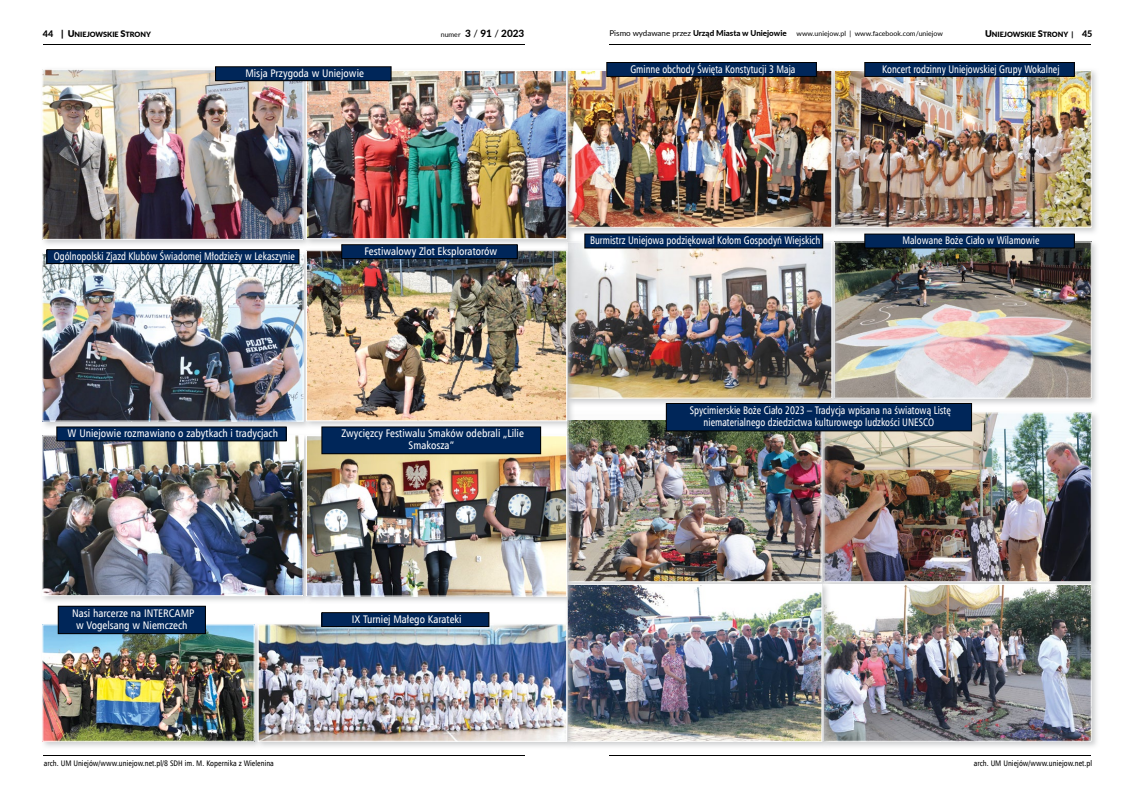
<style>
.page{position:relative;width:1134px;height:794px;background:#fff}
.page>*{position:absolute;margin:0;border:0;box-sizing:border-box;transform-origin:0 0}
.t1{font:11px/12px "Humnst 777 Cn EU";color:#fff;text-align:center;scale:.91 1}
.t2{font:11px/12px "Humnst 777 Cn EU";color:#fff;text-align:center}
.t3{font:800 10px "Lato";color:#000}
.t4{font:8px "Humnst 777 Cn EU";color:#000}
.t5{font:900 7.2px "Lato";color:#000}
.t6{font:7px "Lato";color:#000}
.s1{font-weight:800;font-size:9px}
.s2{font-size:9.2px}
.s3{font-weight:400;font-size:7px}
.s4{font-weight:400}
.s5{font-size:8px}
.s6{font-weight:800;font-size:8px}
</style>
<div class="page">
<hr style="left:43px;top:44px;width:481px;height:1px;background:#000">
<hr style="left:43px;top:755px;width:481px;height:1px;background:#000">
<hr style="left:609px;top:44px;width:482px;height:1px;background:#000">
<hr style="left:609px;top:755px;width:482px;height:1px;background:#000">
<div style="left:821px;top:410px;width:279px;height:180px;background:#bcbec0;opacity:.75"></div>
<img style="left:830px;top:414px;width:259px;height:166px">
<div style="left:565px;top:410px;width:265px;height:180px;background:#bcbec0;opacity:.75"></div>
<img style="left:570px;top:420px;width:249px;height:160px">
<div style="left:831px;top:67px;width:269px;height:169px;background:#bcbec0;opacity:.75"></div>
<img style="left:840px;top:72px;width:249px;height:153px">
<div style="left:834px;top:70px;width:257px;height:157px;border:1px solid #fff"></div>
<div style="left:831px;top:239px;width:269px;height:167px;background:#bcbec0;opacity:.75"></div>
<img style="left:840px;top:244px;width:249px;height:152px">
<div style="left:834px;top:242px;width:257px;height:156px;border:1px solid #fff"></div>
<div style="left:820px;top:581px;width:280px;height:168px;background:#bcbec0;opacity:.75"></div>
<img style="left:830px;top:586px;width:259px;height:153px">
<div style="left:823px;top:584px;width:268px;height:157px;border:1px solid #fff"></div>
<div style="left:564px;top:67px;width:276px;height:169px;background:#bcbec0;opacity:.75"></div>
<img style="left:575px;top:72px;width:255px;height:153px">
<div style="left:564px;top:239px;width:276px;height:167px;background:#bcbec0;opacity:.75"></div>
<img style="left:569px;top:244px;width:261px;height:152px">
<div style="left:567px;top:242px;width:265px;height:156px;border:1px solid #fff"></div>
<div style="left:564px;top:581px;width:266px;height:168px;background:#bcbec0;opacity:.75"></div>
<div style="left:567px;top:584px;width:255px;height:157px;border:1px solid #fff"></div>
<div style="left:666px;top:403px;width:305px;height:28px;background:#002659"></div>
<div style="left:666px;top:403px;width:306px;height:28px;border:1px solid #000"></div>
<div style="left:607px;top:62px;width:209px;height:14px;background:#002659"></div>
<div style="left:607px;top:62px;width:209px;height:15px;border:1px solid #000"></div>
<div style="left:585px;top:234px;width:238px;height:14px;background:#002659"></div>
<div style="left:585px;top:234px;width:238px;height:14px;border:1px solid #000"></div>
<div style="left:865px;top:62px;width:209px;height:14px;background:#002659"></div>
<div style="left:865px;top:62px;width:209px;height:15px;border:1px solid #000"></div>
<div style="left:865px;top:234px;width:209px;height:14px;background:#002659"></div>
<div style="left:865px;top:234px;width:209px;height:14px;border:1px solid #000"></div>
<div style="left:40px;top:250px;width:272px;height:179px;background:#bcbec0;opacity:.75"></div>
<img style="left:45px;top:255px;width:256px;height:164px">
<div style="left:43px;top:253px;width:260px;height:168px;border:1px solid #fff"></div>
<div style="left:40px;top:433px;width:272px;height:171px;background:#bcbec0;opacity:.75"></div>
<img style="left:45px;top:437px;width:256px;height:157px">
<div style="left:43px;top:435px;width:260px;height:161px;border:1px solid #fff"></div>
<div style="left:40px;top:67px;width:272px;height:181px;background:#bcbec0;opacity:.75"></div>
<img style="left:45px;top:71px;width:256px;height:167px">
<div style="left:43px;top:69px;width:260px;height:171px;border:1px solid #fff"></div>
<div style="left:40px;top:622px;width:223px;height:127px;background:#bcbec0;opacity:.75"></div>
<img style="left:45px;top:626px;width:207px;height:113px">
<div style="left:303px;top:68px;width:272px;height:179px;background:#bcbec0;opacity:.75"></div>
<img style="left:308px;top:72px;width:257px;height:165px">
<div style="left:306px;top:70px;width:261px;height:169px;border:1px solid #fff"></div>
<div style="left:303px;top:433px;width:272px;height:171px;background:#bcbec0;opacity:.75"></div>
<img style="left:308px;top:437px;width:257px;height:157px">
<div style="left:306px;top:435px;width:261px;height:161px;border:1px solid #fff"></div>
<div style="left:303px;top:248px;width:272px;height:181px;background:#bcbec0;opacity:.75"></div>
<img style="left:308px;top:252px;width:257px;height:167px">
<div style="left:306px;top:250px;width:261px;height:171px;border:1px solid #fff"></div>
<div style="left:255px;top:622px;width:320px;height:127px;background:#bcbec0;opacity:.75"></div>
<img style="left:260px;top:626px;width:305px;height:113px">
<div style="left:258px;top:624px;width:309px;height:117px;border:1px solid #fff"></div>
<div style="left:47px;top:250px;width:252px;height:14px;background:#002659"></div>
<div style="left:47px;top:249px;width:252px;height:15px;border:1px solid #000"></div>
<div style="left:57px;top:427px;width:229px;height:14px;background:#002659"></div>
<div style="left:57px;top:427px;width:229px;height:14px;border:1px solid #000"></div>
<div style="left:58px;top:606px;width:147px;height:27px;background:#002659"></div>
<div style="left:58px;top:606px;width:148px;height:28px;border:1px solid #000"></div>
<div style="left:322px;top:427px;width:219px;height:27px;background:#002659"></div>
<div style="left:322px;top:427px;width:219px;height:27px;border:1px solid #000"></div>
<div style="left:322px;top:612px;width:167px;height:14px;background:#002659"></div>
<div style="left:322px;top:612px;width:167px;height:14px;border:1px solid #000"></div>
<div style="left:342px;top:245px;width:175px;height:14px;background:#002659"></div>
<div style="left:342px;top:244px;width:175px;height:15px;border:1px solid #000"></div>
<div style="left:216px;top:67px;width:175px;height:14px;background:#002659"></div>
<div style="left:215px;top:67px;width:176px;height:14px;border:1px solid #000"></div>
<p class="t5" style="left:43px;top:29px;width:110px"><span class="s1">44</span> <span class="s2">| U</span>NIEJOWSKIE <span class="s2">S</span>TRONY</p>
<p class="t3" style="left:441px;top:26px;width:85px"><span class="s3">numer</span> 3 <span class="s4">/</span> 91 <span class="s4">/</span> 2023</p>
<p class="t6" style="left:609px;top:28px;width:335px"><span class="s5">Pismo wydawane przez</span> <span class="s6">Urząd Miasta w Uniejowie</span> www.uniejow.pl | www.facebook.com/uniejow</p>
<p class="t5" style="left:985px;top:29px;width:109px"><span class="s2">U</span>NIEJOWSKIE <span class="s2">S</span>TRONY | <span class="s1">45</span></p>
<p class="t2" style="left:245px;top:67px;width:120px">Misja Przygoda w Uniejowie</p>
<p class="t1" style="left:54px;top:250px;width:266px">Ogólnopolski Zjazd Klubów Świadomej Młodzieży w Lekaszynie</p>
<p class="t2" style="left:364px;top:245px;width:135px">Festiwalowy Zlot Eksploratorów</p>
<p class="t2" style="left:68px;top:427px;width:212px">W Uniejowie rozmawiano o zabytkach i tradycjach</p>
<p class="t2" style="left:72px;top:606px;width:124px">Nasi harcerze na INTERCAMP w Vogelsang w Niemczech</p>
<p class="t4" style="left:44px;top:758px;width:232px">arch. UM Uniejów/www.uniejow.net.pl/8 SDH im. M. Kopernika z Wielenina</p>
<p class="t2" style="left:341px;top:427px;width:184px">Zwycięzcy Festiwalu Smaków odebrali „Lilie<br>Smakosza”</p>
<p class="t2" style="left:352px;top:613px;width:111px">IX Turniej Małego Karateki</p>
<p class="t1" style="left:630px;top:63px;width:183px">Gminne obchody Święta Konstytucji 3 Maja</p>
<p class="t1" style="left:882px;top:63px;width:196px">Koncert rodzinny Uniejowskiej Grupy Wokalnej</p>
<p class="t1" style="left:590px;top:234px;width:254px">Burmistrz Uniejowa podziękował Kołom Gospodyń Wiejskich</p>
<p class="t1" style="left:902px;top:234px;width:152px">Malowane Boże Ciało w Wilamowie</p>
<p class="t1" style="left:690px;top:404px;width:288px">Spycimierskie Boże Ciało 2023 – Tradycja wpisana na światową Listę niematerialnego dziedzictwa kulturowego ludzkości UNESCO</p>
<p class="t4" style="left:974px;top:758px;width:120px">arch. UM Uniejów/www.uniejow.net.pl</p>
</div>
